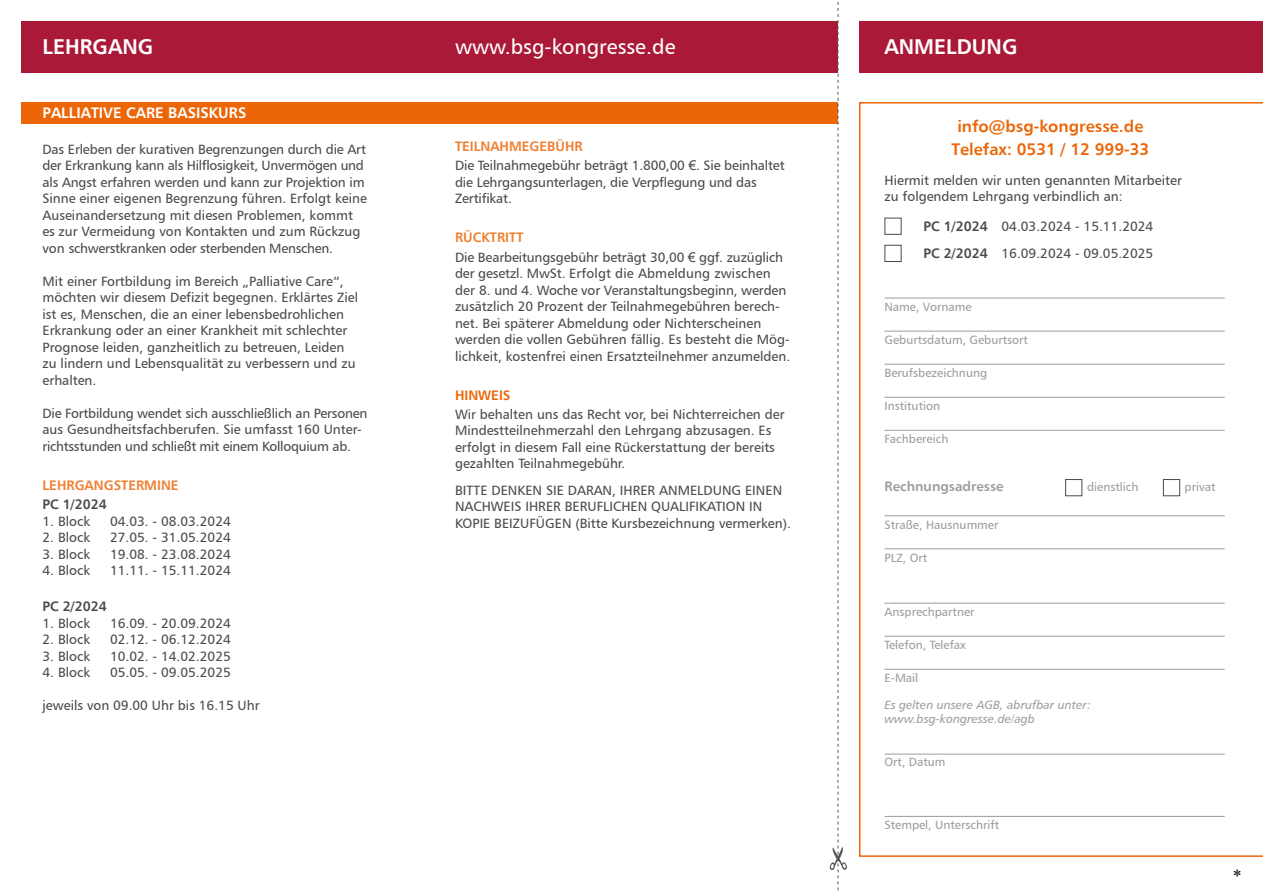
<style>
.page{position:relative;width:1263px;height:893px;background:#fff}
.page>*{position:absolute;margin:0;border:0;box-sizing:border-box;transform-origin:0 0}
.t1{font:21px "Humanist 777 BT Roman B";color:#fff}
.t2{font:21px "Humanist 777 BT Bold B";color:#fff}
.t3{font:18px "Times New Roman";color:#000}
.t4{font:16.5px/23.4px "Humanist 777 BT Bold B";color:#ec6608;text-align:center}
.t5{font:15px "Humanist 777 BT Bold B";color:#fff}
.t6{font:13.5px/16.5px "Humanist 777 BT Roman B";color:#4a4a49}
.t7{font:13.5px "Humanist 777 BT Bold B";color:#f08031}
.t8{font:13.5px "Humanist 777 BT Bold B";color:#4a4a49}
.t9{font:13.5px "Humanist 777 BT Bold B";color:#9d9d9c}
.t10{font:13.5px "Humanist 777 BT Bold B";color:#ec6608}
.t11{font:12px "Humanist 777 BT Roman B";color:#9d9d9c}
.t12{font:12px/14.4px "Humanist 777 BT Italic B";color:#9d9d9c}
.s1{font-family:"Arial"}
.s2{font-family:"Humanist 777 BT Bold B"}
</style>
<div class="page">
<svg style="left:859px;top:102px;width:404px;height:755px"></svg>
<div style="left:21px;top:21px;width:817px;height:51px;background:#aa1937"></div>
<div style="left:21px;top:102px;width:817px;height:21px;background:#ec6608"></div>
<svg style="left:829px;top:2px;width:18px;height:889px"></svg>
<div style="left:859px;top:21px;width:404px;height:51px;background:#aa1937"></div>
<hr style="left:884px;top:298px;width:341px;height:1px;background:#9d9d9c">
<hr style="left:884px;top:331px;width:341px;height:1px;background:#9d9d9c">
<hr style="left:884px;top:364px;width:341px;height:1px;background:#9d9d9c">
<hr style="left:884px;top:397px;width:341px;height:1px;background:#9d9d9c">
<hr style="left:884px;top:430px;width:341px;height:1px;background:#9d9d9c">
<hr style="left:884px;top:515px;width:341px;height:1px;background:#9d9d9c">
<hr style="left:884px;top:548px;width:341px;height:1px;background:#9d9d9c">
<hr style="left:884px;top:603px;width:341px;height:1px;background:#9d9d9c">
<hr style="left:884px;top:636px;width:341px;height:1px;background:#9d9d9c">
<hr style="left:884px;top:754px;width:341px;height:1px;background:#9d9d9c">
<hr style="left:884px;top:816px;width:341px;height:1px;background:#9d9d9c">
<hr style="left:884px;top:669px;width:341px;height:1px;background:#9d9d9c">
<div style="left:1065px;top:479px;width:17px;height:17px;border:1px solid #4a4a49"></div>
<div style="left:1163px;top:479px;width:17px;height:17px;border:1px solid #4a4a49"></div>
<div style="left:884px;top:245px;width:17px;height:17px;border:1px solid #4a4a49"></div>
<h1 class="t2" style="left:43px;top:34px;width:112px">LEHRGANG</h1>
<h1 class="t1" style="left:455px;top:34px;width:222px">www.bsg-kongresse.de</h1>
<h1 class="t2" style="left:884px;top:34px;width:134px">ANMELDUNG</h1>
<p class="t5" style="left:43px;top:103px;width:205px">PALLIATIVE CARE BASISKURS</p>
<p class="t6" style="left:43px;top:140px;width:326px">Das Erleben der kurativen Begrenzungen durch die Art der Erkrankung kann als Hilflosigkeit, Unvermögen und als Angst erfahren werden und kann zur Projektion im Sinne einer eigenen Begrenzung führen. Erfolgt keine Auseinandersetzung mit diesen Problemen, kommt es zur Vermeidung von Kontakten und zum Rückzug von schwerstkranken oder sterbenden Menschen.</p>
<p class="t6" style="left:43px;top:272px;width:317px">Mit einer Fortbildung im Bereich „Palliative Care“, möchten wir diesem Defizit begegnen. Erklärtes Ziel ist es, Menschen, die an einer lebensbedrohlichen Erkrankung oder an einer Krankheit mit schlechter Prognose leiden, ganzheitlich zu betreuen, Leiden zu lindern und Lebensqualität zu verbessern und zu erhalten.</p>
<p class="t6" style="left:43px;top:404px;width:326px">Die Fortbildung wendet sich ausschließlich an Personen aus Gesundheitsfachberufen. Sie umfasst 160 Unter&shy;richtsstunden und schließt mit einem Kolloquium ab.</p>
<p class="t7" style="left:43px;top:476px;width:138px">LEHRGANGSTERMINE</p>
<p class="t8" style="left:43px;top:496px;width:66px">PC 1/2024</p>
<p class="t6" style="left:43px;top:512px;width:49px">1. Block</p>
<p class="t6" style="left:110px;top:512px;width:122px">04.03. - 08.03.2024</p>
<p class="t6" style="left:43px;top:529px;width:49px">2. Block</p>
<p class="t6" style="left:110px;top:529px;width:122px">27.05. - 31.05.2024</p>
<p class="t6" style="left:43px;top:545px;width:49px">3. Block</p>
<p class="t6" style="left:110px;top:545px;width:122px">19.08. - 23.08.2024</p>
<p class="t6" style="left:43px;top:562px;width:49px">4. Block</p>
<p class="t6" style="left:110px;top:562px;width:122px">11.11. - 15.11.2024</p>
<p class="t8" style="left:43px;top:598px;width:66px">PC 2/2024</p>
<p class="t6" style="left:43px;top:614px;width:49px">1. Block</p>
<p class="t6" style="left:110px;top:614px;width:122px">16.09. - 20.09.2024</p>
<p class="t6" style="left:43px;top:631px;width:49px">2. Block</p>
<p class="t6" style="left:110px;top:631px;width:122px">02.12. - 06.12.2024</p>
<p class="t6" style="left:43px;top:647px;width:49px">3. Block</p>
<p class="t6" style="left:110px;top:647px;width:122px">10.02. - 14.02.2025</p>
<p class="t6" style="left:43px;top:664px;width:49px">4. Block</p>
<p class="t6" style="left:110px;top:664px;width:122px">05.05. - 09.05.2025</p>
<p class="t6" style="left:43px;top:697px;width:219px">jeweils von 09.00 Uhr bis 16.15 Uhr</p>
<p class="t7" style="left:455px;top:137px;width:129px">TEILNAHMEGEBÜHR</p>
<p class="t6" style="left:455px;top:157px;width:331px">Die Teilnahmegebühr beträgt 1.800,00 <span class="s1">€</span>. Sie beinhaltet die Lehrgangsunterlagen, die Verpflegung und das<br>Zertifikat.</p>
<p class="t7" style="left:455px;top:229px;width:70px">RÜCKTRITT</p>
<p class="t6" style="left:455px;top:248px;width:337px">Die Bearbeitungsgebühr beträgt 30,00 <span class="s1">€</span> ggf. zuzüglich der gesetzl. MwSt. Erfolgt die Abmeldung zwischen der 8. und 4. Woche vor Veranstaltungsbeginn, werden zusätzlich 20 Prozent der Teilnahmegebühren berech&shy;net. Bei späterer Abmeldung oder Nichterscheinen werden die vollen Gebühren fällig. Es besteht die Mög&shy;lichkeit, kostenfrei einen Ersatzteilnehmer anzumelden.</p>
<p class="t10" style="left:455px;top:386px;width:57px">HINWEIS</p>
<p class="t6" style="left:455px;top:406px;width:331px">Wir behalten uns das Recht vor, bei Nichterreichen der Mindestteilnehmerzahl den Lehrgang abzusagen. Es erfolgt in diesem Fall eine Rückerstattung der bereits gezahlten Teilnahmegebühr.</p>
<p class="t6" style="left:455px;top:481px;width:337px">BITTE DENKEN SIE DARAN, IHRER ANMELDUNG EINEN<br>NACHWEIS IHRER BERUFLICHEN QUALIFIKATION IN<br>KOPIE BEIZUFÜGEN (Bitte Kursbezeichnung vermerken).</p>
<p class="t4" style="left:951px;top:114px;width:199px">info@bsg-kongresse.de<br>Telefax: 0531 / 12 999-33</p>
<p class="t6" style="left:884px;top:171px;width:299px">Hiermit melden wir unten genannten Mitarbeiter zu folgendem Lehrgang verbindlich an:</p>
<p class="t6" style="left:923px;top:213px;width:231px;line-height:27px"><span class="s2">PC 1/2024</span> 04.03.2024 - 15.11.2024<br><span class="s2">PC 2/2024</span> 16.09.2024 - 09.05.2025</p>
<p class="t11" style="left:884px;top:299px;width:89px">Name, Vorname</p>
<p class="t11" style="left:884px;top:332px;width:145px">Geburtsdatum, Geburtsort</p>
<p class="t11" style="left:884px;top:365px;width:104px">Berufsbezeichnung</p>
<p class="t11" style="left:884px;top:398px;width:57px">Institution</p>
<p class="t11" style="left:884px;top:431px;width:65px">Fachbereich</p>
<p class="t9" style="left:884px;top:478px;width:121px">Rechnungsadresse</p>
<p class="t11" style="left:1087px;top:479px;width:53px">dienstlich</p>
<p class="t11" style="left:1184px;top:479px;width:32px">privat</p>
<p class="t11" style="left:884px;top:517px;width:115px">Straße, Hausnummer</p>
<p class="t11" style="left:884px;top:550px;width:44px">PLZ, Ort</p>
<p class="t11" style="left:884px;top:604px;width:92px">Ansprechpartner</p>
<p class="t11" style="left:884px;top:637px;width:83px">Telefon, Telefax</p>
<p class="t11" style="left:884px;top:670px;width:35px">E-Mail</p>
<p class="t12" style="left:884px;top:697px;width:209px">Es gelten unsere AGB, abrufbar unter: www.bsg-kongresse.de/agb</p>
<p class="t11" style="left:884px;top:755px;width:63px">Ort, Datum</p>
<p class="t11" style="left:884px;top:818px;width:116px">Stempel, Unterschrift</p>
<h2 class="t3" style="left:1233px;top:863px;width:10px">*</h2>
</div>
